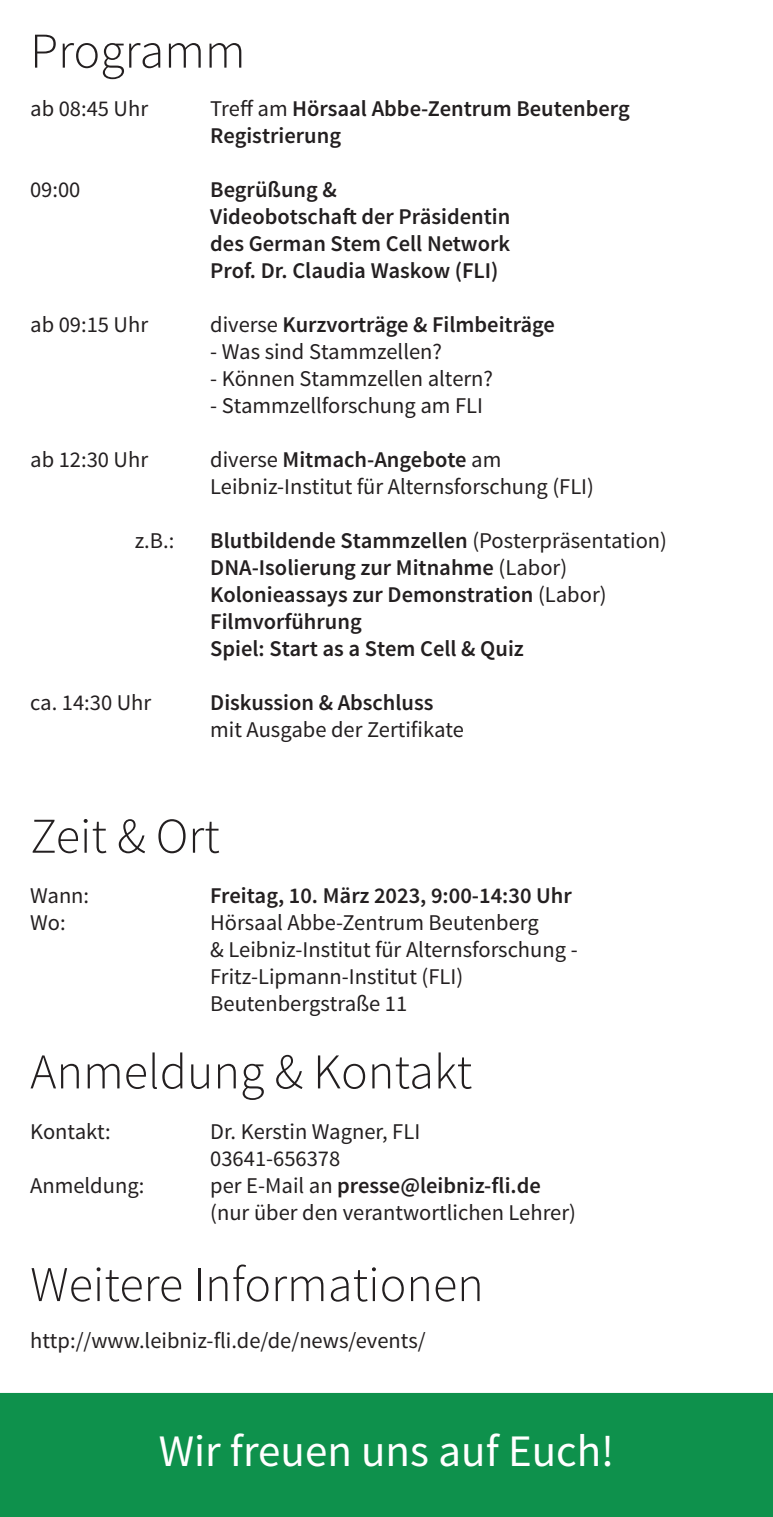
<style>
.page{position:relative;width:773px;height:1517px;background:#fff}
.page>*{position:absolute;margin:0;border:0;box-sizing:border-box;transform-origin:0 0}
.t1{font:300 50px "Source Sans Pro";color:#231f20}
.t2{font:45px "Source Sans Pro";color:#fff}
.t3{font:22.5px/27px "Source Sans Pro";color:#231f20}
.t4{font:600 22.5px/27px "Source Sans Pro";color:#231f20}
.s1{font-weight:400}
.s2{font-weight:600}
</style>
<div class="page">
<div style="left:0;top:1393px;width:772px;height:124px;background:#0e914c"></div>
<h1 class="t1" style="left:30px;top:21px;width:217px">Programm</h1>
<p class="t3" style="left:30px;top:96px;width:119px">ab 08:45 Uhr</p>
<p class="t4" style="left:210px;top:96px;width:421px"><span class="s1">Treff am</span> Hörsaal Abbe-Zentrum Beutenberg<br>Registrierung</p>
<p class="t3" style="left:30px;top:177px;width:52px">09:00</p>
<p class="t4" style="left:210px;top:177px;width:301px">Begrüßung &amp;<br>Videobotschaft der Präsidentin des German Stem Cell Network<br>Prof. Dr. Claudia Waskow (FLI)</p>
<p class="t3" style="left:30px;top:312px;width:119px">ab 09:15 Uhr</p>
<p class="t4" style="left:210px;top:312px;width:346px"><span class="s1">diverse</span> Kurzvorträge &amp; Filmbeiträge</p>
<p class="t3" style="left:210px;top:339px;width:233px">- Was sind Stammzellen?</p>
<p class="t3" style="left:210px;top:366px;width:284px">- Können Stammzellen altern?</p>
<p class="t3" style="left:210px;top:393px;width:274px">- Stammzellforschung am FLI</p>
<p class="t3" style="left:30px;top:447px;width:119px">ab 12:30 Uhr</p>
<p class="t3" style="left:210px;top:447px;width:385px">diverse <span class="s2">Mitmach-Angebote</span> am<br>Leibniz-Institut für Alternsforschung (FLI)</p>
<p class="t3" style="left:135px;top:528px;width:41px">z.B.:</p>
<p class="t4" style="left:210px;top:528px;width:458px">Blutbildende Stammzellen <span class="s1">(Posterpräsentation)<br></span>DNA-Isolierung zur Mitnahme <span class="s1">(Labor)<br></span>Kolonieassays zur Demonstration <span class="s1">(Labor)<br></span>Filmvorführung<br>Spiel: Start as a Stem Cell &amp; Quiz</p>
<p class="t3" style="left:30px;top:690px;width:123px">ca. 14:30 Uhr</p>
<p class="t4" style="left:210px;top:690px;width:225px">Diskussion &amp; Abschluss</p>
<p class="t3" style="left:210px;top:717px;width:255px">mit Ausgabe der Zertifikate</p>
<h1 class="t1" style="left:30px;top:806px;width:191px">Zeit &amp; Ort</h1>
<p class="t3" style="left:30px;top:882px;width:61px">Wann:</p>
<p class="t4" style="left:210px;top:882px;width:363px">Freitag, 10. März 2023, 9:00-14:30 Uhr</p>
<p class="t3" style="left:30px;top:909px;width:37px">Wo:</p>
<p class="t3" style="left:210px;top:909px;width:369px">Hörsaal Abbe-Zentrum Beutenberg<br>&amp; Leibniz-Institut für Alternsforschung -<br>Fritz-Lipmann-Institut (FLI)<br>Beutenbergstraße 11</p>
<h1 class="t1" style="left:30px;top:1041px;width:443px">Anmeldung &amp; Kontakt</h1>
<p class="t3" style="left:30px;top:1118px;width:82px">Kontakt:</p>
<p class="t3" style="left:210px;top:1118px;width:211px">Dr. Kerstin Wagner, FLI<br>03641-656378</p>
<p class="t3" style="left:30px;top:1172px;width:116px">Anmeldung:</p>
<p class="t3" style="left:210px;top:1172px;width:367px">per E-Mail an <span class="s2">presse@leibniz-fli.de </span>(nur über den verantwortlichen Lehrer)</p>
<h1 class="t1" style="left:30px;top:1254px;width:455px">Weitere Informationen</h1>
<p class="t3" style="left:30px;top:1327px;width:397px">http://www.leibniz-fli.de/de/news/events/</p>
<h2 class="t2" style="left:159px;top:1422px;width:457px">Wir freuen uns auf Euch!</h2>
</div>
